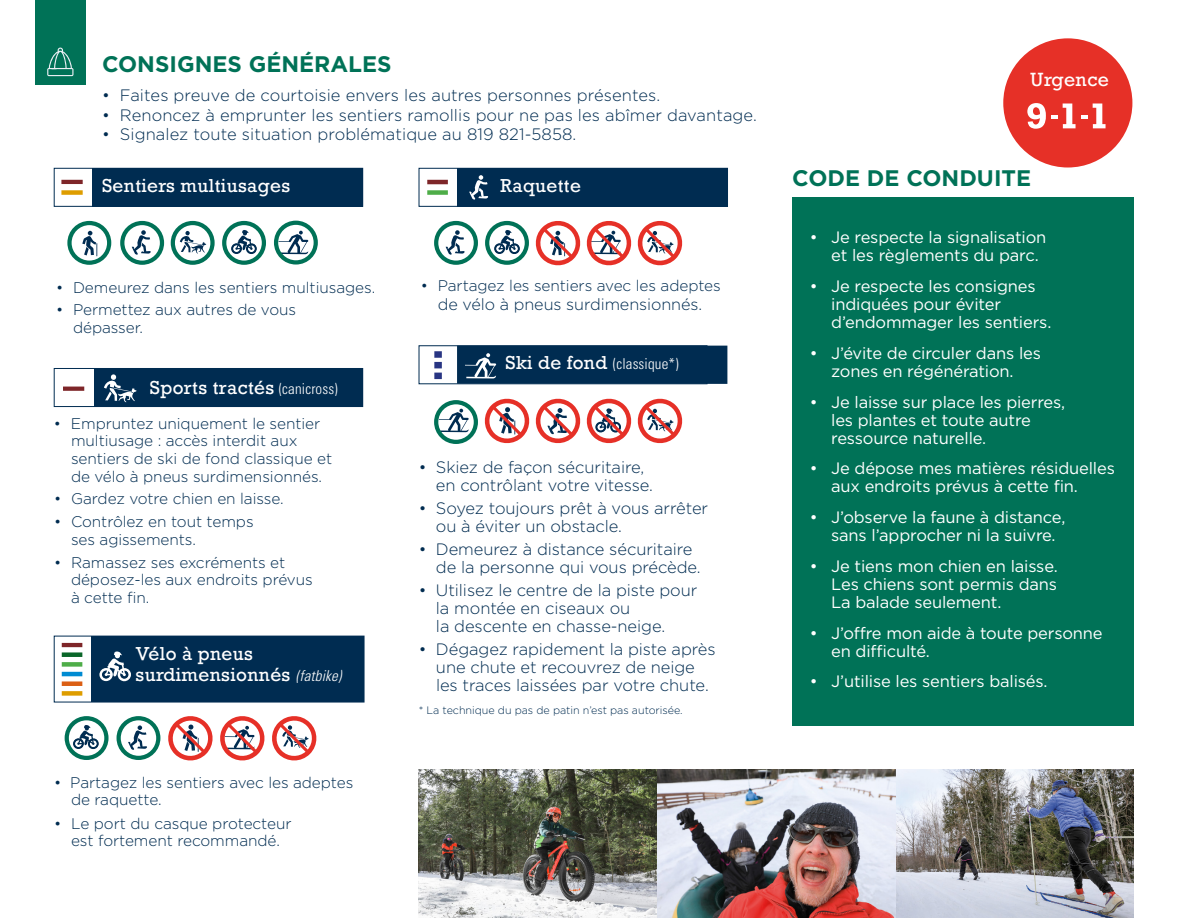
<style>
.page{position:relative;width:1188px;height:918px;background:#fff}
.page>*{position:absolute;margin:0;border:0;box-sizing:border-box;transform-origin:0 0}
.t1{font:700 22.5px "Gotham";color:#007257}
.t2{font:18px "Rockwell";letter-spacing:.02em;color:#fff}
.t3{font:17.7px/21.1px "Rockwell";letter-spacing:.02em;color:#fff}
.t4{font:300 16.5px/18px "Gotham";letter-spacing:-.005em;color:#002c51}
.t5{font:16.5px/18px "Gotham";letter-spacing:-.01em;color:#fff}
.t6{font:300 16.2px "Gotham";letter-spacing:-.005em;color:#002c51}
.t7{font:300 15.45px/17.7px "Gotham";letter-spacing:-.005em;color:#002c51}
.t8{font:300 condensed 15px "Univers LT Std";letter-spacing:.01em;color:#fff}
.t9{font:300 10.8px "Gotham";letter-spacing:-.005em;color:#002c51}
.s1{font-family:"Univers LT Std";font-weight:300;font-stretch:condensed;font-size:15px}
.s2{font-family:"Univers LT Std";font-weight:300;font-style:italic;font-stretch:condensed;font-size:15px}
.s3{font-family:"Rockwell";font-weight:400;font-stretch:normal;font-size:17.7px}
</style>
<div class="page">
<img style="left:419px;top:770px;width:715px;height:148px">
<svg style="left:67px;top:221px;width:44px;height:44px"></svg>
<svg style="left:120px;top:221px;width:44px;height:44px"></svg>
<svg style="left:222px;top:221px;width:44px;height:44px"></svg>
<svg style="left:274px;top:221px;width:44px;height:44px"></svg>
<div style="left:457px;top:346px;width:270px;height:38px;background:#002c51"></div>
<svg style="left:465px;top:353px;width:31px;height:25px"></svg>
<div style="left:434px;top:362px;width:8px;height:6px;background:#283583"></div>
<div style="left:434px;top:351px;width:8px;height:7px;background:#283583"></div>
<div style="left:434px;top:373px;width:8px;height:6px;background:#283583"></div>
<svg style="left:434px;top:398px;width:249px;height:46px"></svg>
<div style="left:94px;top:368px;width:269px;height:38px;background:#002c51"></div>
<svg style="left:104px;top:374px;width:33px;height:28px"></svg>
<div style="left:54px;top:368px;width:309px;height:39px;border:1px solid #002c51"></div>
<svg style="left:63px;top:387px;width:21px;height:4px"></svg>
<svg style="left:171px;top:221px;width:44px;height:44px"></svg>
<div style="left:419px;top:168px;width:309px;height:38px;border:1px solid #002c51"></div>
<div style="left:457px;top:168px;width:270px;height:38px;background:#002c51"></div>
<svg style="left:469px;top:175px;width:19px;height:25px"></svg>
<svg style="left:434px;top:221px;width:44px;height:44px"></svg>
<svg style="left:485px;top:220px;width:198px;height:46px"></svg>
<hr style="left:427px;top:180px;width:21px;height:4px;background:#7e2629">
<div style="left:92px;top:168px;width:271px;height:38px;background:#002c51"></div>
<hr style="left:61px;top:180px;width:22px;height:4px;background:#7e2629">
<div style="left:427px;top:190px;width:21px;height:5px;background:#4ead48"></div>
<div style="left:61px;top:190px;width:22px;height:5px;background:#de9d00"></div>
<div style="left:91px;top:636px;width:273px;height:66px;background:#002c51"></div>
<svg style="left:117px;top:716px;width:43px;height:44px"></svg>
<svg style="left:65px;top:716px;width:44px;height:44px"></svg>
<svg style="left:168px;top:716px;width:149px;height:45px"></svg>
<svg style="left:99px;top:651px;width:32px;height:31px"></svg>
<div style="left:35px;top:0;width:51px;height:85px;background:#007257"></div>
<svg style="left:47px;top:47px;width:26px;height:29px"></svg>
<div style="left:792px;top:197px;width:342px;height:528px;background:#007257"></div>
<div style="left:62px;top:652px;width:20px;height:5px;background:#0a6629"></div>
<hr style="left:62px;top:643px;width:20px;height:4px;background:#7e2629">
<div style="left:62px;top:662px;width:20px;height:5px;background:#4ead48"></div>
<hr style="left:62px;top:672px;width:20px;height:4px;background:#008bd2">
<div style="left:62px;top:681px;width:20px;height:5px;background:#db5f14"></div>
<div style="left:62px;top:691px;width:20px;height:5px;background:#de9d00"></div>
<div style="left:1003px;top:38px;width:129px;height:130px;background:#e63027;border-radius:50%"></div>
<svg style="left:1027px;top:103px;width:79px;height:26px"></svg>
<h1 class="t1" style="left:102px;top:49px;width:291px">CONSIGNES GÉNÉRALES</h1>
<p class="t4" style="left:102px;top:86px;width:560px">• Faites preuve de courtoisie envers les autres personnes présentes.</p>
<p class="t4" style="left:102px;top:105px;width:656px">• Renoncez à emprunter les sentiers ramollis pour ne pas les abîmer davantage.</p>
<p class="t4" style="left:102px;top:125px;width:476px">• Signalez toute situation problématique au 819 821-5858.</p>
<p class="t3" style="left:102px;top:176px;width:190px">Sentiers multiusages</p>
<p class="t3" style="left:500px;top:176px;width:82px">Raquette</p>
<p class="t7" style="left:56px;top:278px;width:321px">• Demeurez dans les sentiers multiusages.</p>
<p class="t7" style="left:73px;top:301px;width:225px;text-indent:-17px">• Permettez aux autres de vous dépasser.</p>
<p class="t3" style="left:150px;top:378px;width:189px">Sports tractés <span class="s1">(canicross)</span></p>
<p class="t7" style="left:71px;top:414px;width:263px;text-indent:-17px">• Empruntez uniquement le sentier multiusage : accès interdit aux sentiers de ski de fond classique et de vélo à pneus surdimensionnés.</p>
<p class="t7" style="left:54px;top:490px;width:231px">• Gardez votre chien en laisse.</p>
<p class="t7" style="left:71px;top:512px;width:184px;text-indent:-17px">• Contrôlez en tout temps ses agissements.</p>
<p class="t7" style="left:71px;top:553px;width:243px;text-indent:-17px">• Ramassez ses excréments et déposez-les aux endroits prévus à cette fi n.</p>
<p class="t3" style="left:136px;top:644px;width:207px">Vélo à pneus surdimensionnés <span class="s2">(fatbike)</span></p>
<p class="t7" style="left:71px;top:773px;width:284px;text-indent:-17px">• Partagez les sentiers avec les adeptes de raquette.</p>
<p class="t7" style="left:54px;top:814px;width:239px;text-align:center">• Le port du casque protecteur est fortement recommandé.</p>
<p class="t7" style="left:421px;top:276px;width:302px">• Partagez les sentiers avec les adeptes</p>
<p class="t6" style="left:438px;top:294px;width:266px">de vélo à pneus surdimensionnés.</p>
<p class="t8" style="left:505px;top:354px;width:175px"><span class="s3">Ski de fond</span> (classique*)</p>
<p class="t4" style="left:436px;top:458px;width:219px;text-indent:-17px">• Skiez de façon sécuritaire, en contrôlant votre vitesse.</p>
<p class="t4" style="left:436px;top:499px;width:274px;text-indent:-17px">• Soyez toujours prêt à vous arrêter ou à éviter un obstacle.</p>
<p class="t4" style="left:436px;top:540px;width:266px;text-indent:-17px">• Demeurez à distance sécuritaire de la personne qui vous précède.</p>
<p class="t4" style="left:436px;top:581px;width:263px;text-indent:-17px">• Utilisez le centre de la piste pour la montée en ciseaux ou<br>la descente en chasse-neige.</p>
<p class="t4" style="left:436px;top:640px;width:281px;text-indent:-17px">• Dégagez rapidement la piste après une chute et recouvrez de neige les traces laissées par votre chute.</p>
<p class="t9" style="left:419px;top:703px;width:265px">* La technique du pas de patin n’est pas autorisée.</p>
<p class="t2" style="left:1030px;top:69px;width:80px">Urgence</p>
<h1 class="t1" style="left:792px;top:163px;width:240px">CODE DE CONDUITE</h1>
<p class="t5" style="left:831px;top:228px;width:217px;text-indent:-21px">• Je respecte la signalisation et les règlements du parc.</p>
<p class="t5" style="left:831px;top:277px;width:222px;text-indent:-21px">• Je respecte les consignes indiquées pour éviter d’endommager les sentiers.</p>
<p class="t5" style="left:810px;top:344px;width:233px;text-align:center">• J’évite de circuler dans les zones en régénération.</p>
<p class="t5" style="left:831px;top:392px;width:236px;text-indent:-21px">• Je laisse sur place les pierres, les plantes et toute autre ressource naturelle.</p>
<p class="t5" style="left:831px;top:459px;width:285px;text-indent:-21px">• Je dépose mes matières résiduelles aux endroits prévus à cette fin.</p>
<p class="t5" style="left:831px;top:508px;width:236px;text-indent:-21px">• J’observe la faune à distance, sans l’approcher ni la suivre.</p>
<p class="t5" style="left:831px;top:557px;width:228px;text-align:justify;text-indent:-21px">• Je tiens mon chien en laisse.<br>Les chiens sont permis dans La balade seulement.</p>
<p class="t5" style="left:831px;top:623px;width:273px;text-indent:-21px">• J’offre mon aide à toute personne en difficulté.</p>
<p class="t5" style="left:810px;top:672px;width:239px">• J’utilise les sentiers balisés.</p>
</div>
